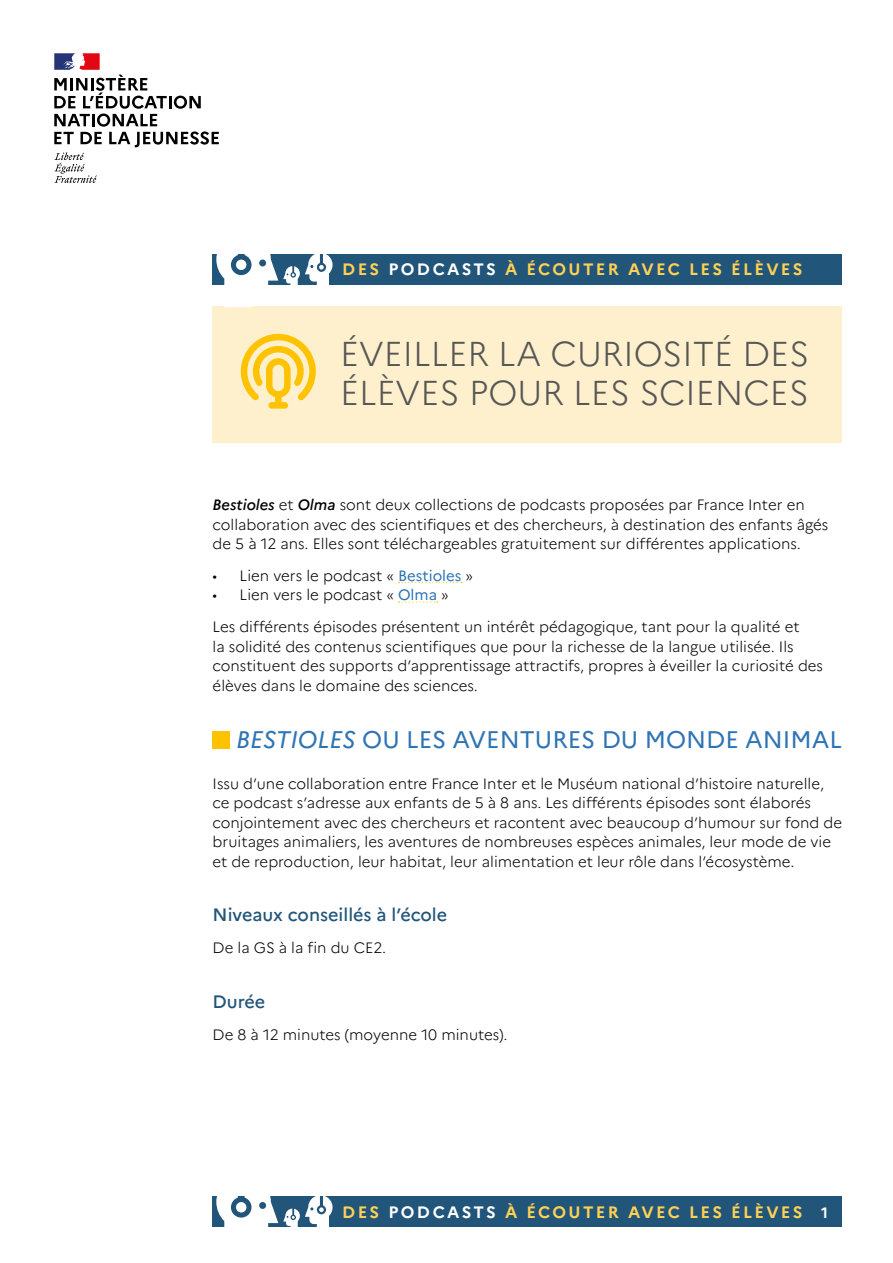
<style>
.page{position:relative;width:893px;height:1263px;background:#fff}
.page>*{position:absolute;margin:0;border:0;box-sizing:border-box;transform-origin:0 0}
.t1{font:300 34.5px/39px "Marianne";color:#575756}
.t2{font:24px "Marianne";color:#2e74b5}
.t3{font:500 18px "Marianne";color:#22557a}
.t4{font:700 16.5px "Marianne";letter-spacing:.14em;color:#ffd153}
.t5{font:300 15px/19.5px "Marianne";color:#000}
.s1{color:#fff}
.s2{font-weight:500;font-style:italic}
.s3{font-weight:400;color:#2e74b5}
.s4{font-style:italic}
.s5{font-size:15px;color:#fff}
</style>
<div class="page">
<svg style="left:54px;top:153px;width:43px;height:30px"></svg>
<svg style="left:54px;top:53px;width:165px;height:94px"></svg>
<div style="left:213px;top:306px;width:629px;height:136px;background:#fff0cd"></div>
<svg style="left:399px;top:582px;width:63px;height:1px"></svg>
<svg style="left:399px;top:601px;width:39px;height:2px"></svg>
<div style="left:213px;top:731px;width:17px;height:17px;background:#fdc300"></div>
<div style="left:213px;top:254px;width:629px;height:31px;background:#22557a"></div>
<svg style="left:241px;top:334px;width:75px;height:75px"></svg>
<svg style="left:216px;top:254px;width:117px;height:53px"></svg>
<div style="left:213px;top:1197px;width:629px;height:30px;background:#22557a"></div>
<svg style="left:216px;top:1196px;width:117px;height:31px"></svg>
<p class="t4" style="left:342px;top:259px;width:462px">DES <span class="s1">PODCASTS</span> À ÉCOUTER AVEC LES ÉLÈVES</p>
<h1 class="t1" style="left:340px;top:334px;width:471px">ÉVEILLER LA CURIOSITÉ DES<br>ÉLÈVES POUR LES SCIENCES</h1>
<p class="t5" style="left:213px;top:495px;width:617px"><span class="s2">Bestioles</span> et <span class="s2">Olma</span> sont deux collections de podcasts proposées par France Inter en collaboration avec des scientifiques et des chercheurs, à destination des enfants âgés de 5 à 12 ans. Elles sont téléchargeables gratuitement sur différentes applications.</p>
<p class="t5" style="left:213px;top:565px;width:262px">• Lien vers le podcast « <span class="s3">Bestioles</span> »</p>
<p class="t5" style="left:213px;top:579px;width:589px;line-height:32.2px">• Lien vers le podcast « <span class="s3">Olma</span> »<br>Les différents épisodes présentent un intérêt pédagogique, tant pour la qualité et</p>
<p class="t5" style="left:213px;top:637px;width:612px">la solidité des contenus scientifiques que pour la richesse de la langue utilisée. Ils constituent des supports d’apprentissage attractifs, propres à éveiller la curiosité des élèves dans le domaine des sciences.</p>
<h2 class="t2" style="left:236px;top:725px;width:608px"><span class="s4">BESTIOLES</span> OU LES AVENTURES DU MONDE ANIMAL</h2>
<p class="t5" style="left:213px;top:774px;width:631px">Issu d’une collaboration entre France Inter et le Muséum national d’histoire naturelle, ce podcast s’adresse aux enfants de 5 à 8 ans. Les différents épisodes sont élaborés conjointement avec des chercheurs et racontent avec beaucoup d’humour sur fond de bruitages animaliers, les aventures de nombreuses espèces animales, leur mode de vie et de reproduction, leur habitat, leur alimentation et leur rôle dans l’écosystème.</p>
<p class="t3" style="left:213px;top:904px;width:236px">Niveaux conseillés à l’école</p>
<p class="t5" style="left:213px;top:938px;width:175px">De la GS à la fin du CE2.</p>
<p class="t3" style="left:213px;top:990px;width:54px">Durée</p>
<p class="t5" style="left:213px;top:1025px;width:296px">De 8 à 12 minutes (moyenne 10 minutes).</p>
<p class="t4" style="left:342px;top:1202px;width:487px">DES <span class="s1">PODCASTS</span> À ÉCOUTER AVEC LES ÉLÈVES <span class="s5">1</span></p>
</div>
